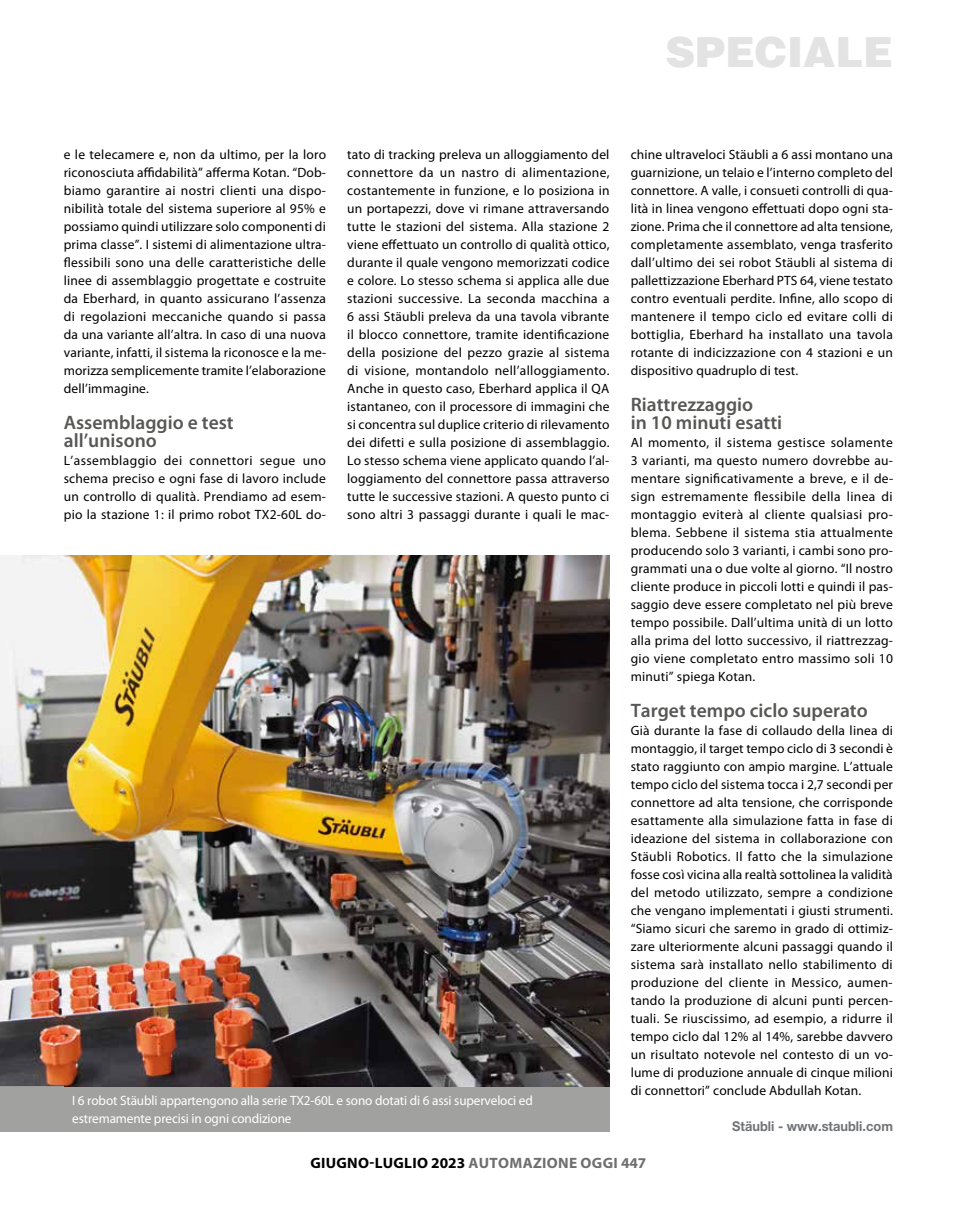
<style>
.page{position:relative;width:978px;height:1212px;background:#fff}
.page>*{position:absolute;margin:0;border:0;box-sizing:border-box;transform-origin:0 0}
.t1{font:900 41.4px "Helvetica LT Std";color:#e3e3e3}
.t2{font:600 19.5px/18px "Myriad Pro";color:#575756}
.t3{font:700 15px "Myriad Pro";letter-spacing:.02em;color:#706f6f}
.t4{font:13.5px/18px "Myriad Pro";letter-spacing:.015em;color:#000;text-align:justify}
.t5{font:13.5px/18px "Myriad Pro";letter-spacing:-.01em;color:#fff}
.t6{font:700 13.5px "Helvetica Neue LT Pro";color:#717376;scale:.95 1}
.s1{color:#000}
</style>
<div class="page">
<div style="left:64px;top:1086px;width:545px;height:45px;background:#9d9d9c"></div>
<img style="left:0;top:555px;width:609px;height:531px">
<div style="left:0;top:1086px;width:64px;height:45px;background:#9d9d9c"></div>
<h1 class="t1" style="left:665px;top:25px;width:229px">SPECIALE</h1>
<p class="t4" style="left:347px;top:146px;width:264px">tato di tracking preleva un alloggiamento del connettore da un nastro di alimentazione, costantemente in funzione, e lo posiziona in un portapezzi, dove vi rimane attraversando tutte le stazioni del sistema. Alla stazione 2 viene effettuato un controllo di qualità ottico, durante il quale vengono memorizzati codice e colore. Lo stesso schema si applica alle due stazioni successive. La seconda macchina a 6 assi Stäubli preleva da una tavola vibrante il blocco connettore, tramite identificazione della posizione del pezzo grazie al sistema di visione, montandolo nell’alloggiamento.<br>Anche in questo caso, Eberhard applica il QA istantaneo, con il processore di immagini che si concentra sul duplice criterio di rilevamento dei difetti e sulla posizione di assemblaggio.<br>Lo stesso schema viene applicato quando l’al&shy;loggiamento del connettore passa attraverso tutte le successive stazioni. A questo punto ci sono altri 3 passaggi durante i quali le mac-</p>
<p class="t4" style="left:631px;top:146px;width:264px">chine ultraveloci Stäubli a 6 assi montano una guarnizione, un telaio e l’interno completo del connettore. A valle, i consueti controlli di qua&shy;lità in linea vengono effettuati dopo ogni sta&shy;zione. Prima che il connettore ad alta tensione, completamente assemblato, venga trasferito dall’ultimo dei sei robot Stäubli al sistema di pallettizzazione Eberhard PTS 64, viene testato contro eventuali perdite. Infine, allo scopo di mantenere il tempo ciclo ed evitare colli di bottiglia, Eberhard ha installato una tavola rotante di indicizzazione con 4 stazioni e un dispositivo quadruplo di test.</p>
<p class="t4" style="left:64px;top:146px;width:264px">e le telecamere e, non da ultimo, per la loro riconosciuta affidabilità” afferma Kotan. “Dob&shy;biamo garantire ai nostri clienti una dispo&shy;nibilità totale del sistema superiore al 95% e possiamo quindi utilizzare solo componenti di prima classe”. I sistemi di alimentazione ultra&shy;flessibili sono una delle caratteristiche delle linee di assemblaggio progettate e costruite da Eberhard, in quanto assicurano l’assenza di regolazioni meccaniche quando si passa da una variante all’altra. In caso di una nuova variante, infatti, il sistema la riconosce e la me&shy;morizza semplicemente tramite l’elaborazione dell’immagine.</p>
<h2 class="t2" style="left:64px;top:413px;width:171px">Assemblaggio e test all’unisono</h2>
<p class="t4" style="left:64px;top:452px;width:264px">L’assemblaggio dei connettori segue uno schema preciso e ogni fase di lavoro include un controllo di qualità. Prendiamo ad esem&shy;pio la stazione 1: il primo robot TX2-60L do-</p>
<h2 class="t2" style="left:631px;top:395px;width:153px">Riattrezzaggio<br>in 10 minuti esatti</h2>
<p class="t4" style="left:631px;top:434px;width:264px">Al momento, il sistema gestisce solamente 3 varianti, ma questo numero dovrebbe au&shy;mentare significativamente a breve, e il de&shy;sign estremamente flessibile della linea di montaggio eviterà al cliente qualsiasi pro&shy;blema. Sebbene il sistema stia attualmente producendo solo 3 varianti, i cambi sono pro&shy;grammati una o due volte al giorno. “Il nostro cliente produce in piccoli lotti e quindi il pas&shy;saggio deve essere completato nel più breve tempo possibile. Dall’ultima unità di un lotto alla prima del lotto successivo, il riattrezzag&shy;gio viene completato entro massimo soli 10 minuti” spiega Kotan.</p>
<h2 class="t2" style="left:631px;top:701px;width:239px">Target tempo ciclo superato</h2>
<p class="t4" style="left:631px;top:722px;width:264px">Già durante la fase di collaudo della linea di montaggio, il target tempo ciclo di 3 secondi è stato raggiunto con ampio margine. L’attuale tempo ciclo del sistema tocca i 2,7 secondi per connettore ad alta tensione, che corrisponde esattamente alla simulazione fatta in fase di ideazione del sistema in collaborazione con Stäubli Robotics. Il fatto che la simulazione fosse così vicina alla realtà sottolinea la validità del metodo utilizzato, sempre a condizione che vengano implementati i giusti strumenti. “Siamo sicuri che saremo in grado di ottimiz&shy;zare ulteriormente alcuni passaggi quando il sistema sarà installato nello stabilimento di produzione del cliente in Messico, aumen&shy;tando la produzione di alcuni punti percen&shy;tuali. Se riuscissimo, ad esempio, a ridurre il tempo ciclo dal 12% al 14%, sarebbe davvero un risultato notevole nel contesto di un vo&shy;lume di produzione annuale di cinque milioni di connettori” conclude Abdullah Kotan.</p>
<p class="t6" style="left:732px;top:1118px;width:171px">Stäubli - www.staubli.com</p>
<p class="t5" style="left:72px;top:1091px;width:462px">I 6 robot Stäubli appartengono alla serie TX2-60L e sono dotati di 6 assi superveloci ed estremamente precisi in ogni condizione</p>
<p class="t3" style="left:310px;top:1153px;width:338px"><span class="s1">GIUGNO-LUGLIO 2023</span> AUTOMAZIONE OGGI 447</p>
</div>
